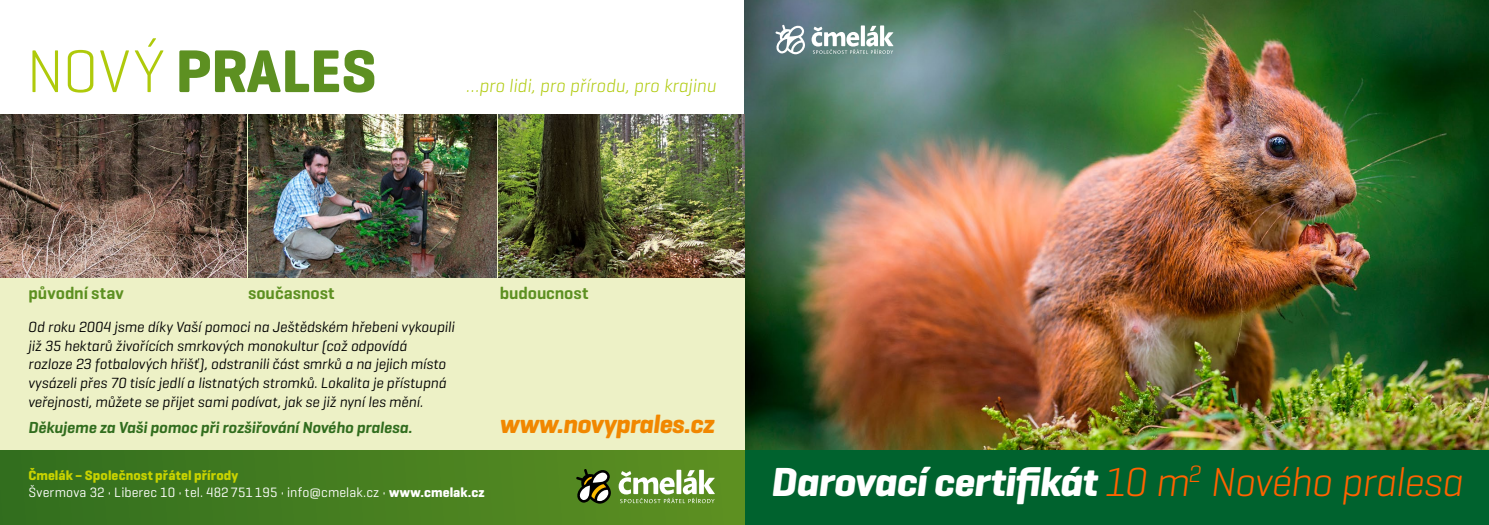
<style>
.page{position:relative;width:1489px;height:525px;background:#fff}
.page>*{position:absolute;margin:0;border:0;box-sizing:border-box;transform-origin:0 0}
.t1{font:700 61.25px "Geogrotesque";color:#5d9021}
.t2{font:italic 700 41.25px "Geogrotesque";letter-spacing:-.015em;color:#fff}
.t3{font:italic 700 26.25px "Geogrotesque";letter-spacing:-.02em;color:#f18700}
.t4{font:italic 300 18.75px "Geogrotesque";color:#afca0b}
.t5{font:600 17.5px "Geogrotesque";color:#5d9021}
.t6{font:italic 600 16.25px "Geogrotesque";letter-spacing:-.005em;color:#316d1e}
.t7{font:italic 15px/18.8px "Geogrotesque";letter-spacing:-.005em;color:#000}
.t8{font:13.75px/17.5px "Geogrotesque";letter-spacing:.01em;color:#fff}
.s1{font-weight:300;color:#afca0b}
.s2{font-weight:700;color:#c8d300}
.s3{font-weight:700}
.s4{font-weight:300;color:#ff6300}
</style>
<div class="page">
<img style="left:744px;top:0;width:744px;height:450px">
<div style="left:744px;top:450px;width:744px;height:74px;background:#00622e"></div>
<svg style="left:811px;top:25px;width:82px;height:29px"></svg>
<svg style="left:775px;top:25px;width:30px;height:29px"></svg>
<div style="left:0;top:114px;width:744px;height:340px;background:#edf1c6"></div>
<img style="left:0;top:114px;width:246px;height:163px">
<img style="left:248px;top:114px;width:248px;height:163px">
<img style="left:498px;top:114px;width:246px;height:163px">
<div style="left:0;top:450px;width:744px;height:74px;background:linear-gradient(to right,#316e1e,#5d9022)"></div>
<svg style="left:618px;top:469px;width:96px;height:34px"></svg>
<svg style="left:576px;top:468px;width:35px;height:35px"></svg>
<h1 class="t1" style="left:27px;top:33px;width:351px"><span class="s1">NOVÝ</span> PRALES</h1>
<p class="t4" style="left:465px;top:74px;width:252px">…pro lidi, pro přírodu, pro krajinu</p>
<p class="t5" style="left:28px;top:282px;width:97px">původní stav</p>
<p class="t5" style="left:248px;top:282px;width:88px">současnost</p>
<p class="t5" style="left:500px;top:282px;width:90px">budoucnost</p>
<p class="t7" style="left:28px;top:317px;width:428px">Od roku 2004 jsme díky Vaší pomoci na Ještědském hřebeni vykoupili již 35 hektarů živořících smrkových monokultur (což odpovídá<br>rozloze 23 fotbalových hřišť), odstranili část smrků a na jejich místo vysázeli přes 70 tisíc jedlí a listnatých stromků. Lokalita je přístupná veřejnosti, můžete se přijet sami podívat, jak se již nyní les mění.</p>
<p class="t6" style="left:28px;top:417px;width:385px">Děkujeme za Vaši pomoc při rozšiřování Nového pralesa.</p>
<h3 class="t3" style="left:499px;top:407px;width:216px">www.novyprales.cz</h3>
<p class="t8" style="left:28px;top:466px;width:458px"><span class="s2">Čmelák – Společnost přátel přírody<br></span>Švermova 32 • Liberec 10 • tel. 482751195 • info@cmelak.cz • <span class="s3">www.cmelak.cz</span></p>
<h2 class="t2" style="left:770px;top:455px;width:694px">Darovací certifikát <span class="s4">10 m</span><sup>2</sup> <span class="s4">Nového pralesa</span></h2>
</div>
